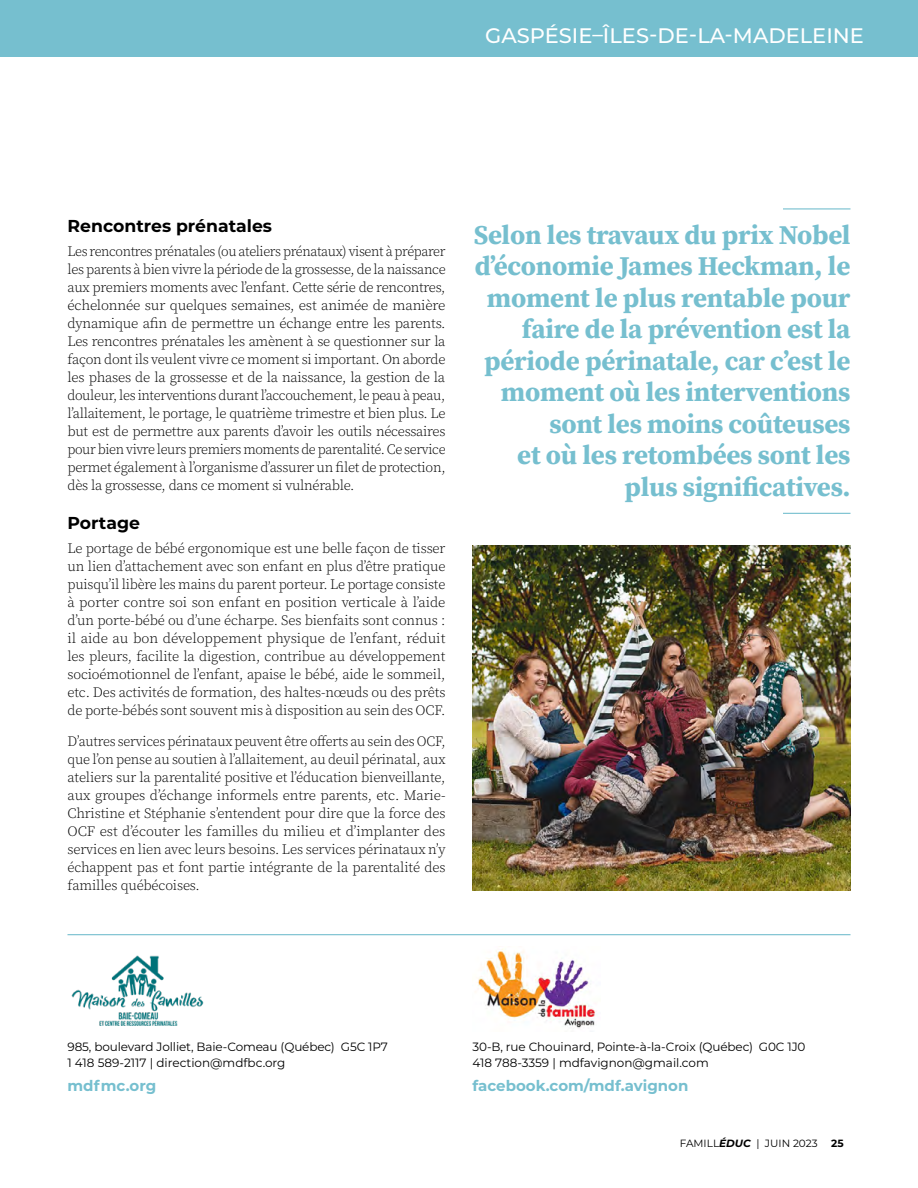
<style>
.page{position:relative;width:918px;height:1188px;background:#fff}
.page>*{position:absolute;margin:0;border:0;box-sizing:border-box;transform-origin:0 0}
.t1{font:700 27px/31.5px "Source Serif Pro";letter-spacing:-.01em;color:#76bfcf;text-align:right}
.t2{font:500 21px "Montserrat";color:#fff}
.t3{font:700 17.25px "Montserrat";color:#000}
.t4{font:700 15px "Montserrat";color:#76bfcf}
.t5{font:300 14.25px/18px "Source Serif Pro";letter-spacing:-.01em;color:#000;text-align:justify}
.t6{font:12px "Montserrat";letter-spacing:-.01em;color:#000}
.t7{font:10.5px "Montserrat";color:#000}
.t8{font:700 10.5px "Montserrat";color:#000}
.s1{font-weight:700;font-style:italic}
</style>
<div class="page">
<div style="left:0;top:0;width:918px;height:57px;background:#76bfcf"></div>
<hr style="left:783px;top:513px;width:67px;height:1px;background:#76bfcf">
<hr style="left:783px;top:208px;width:67px;height:1px;background:#76bfcf">
<hr style="left:68px;top:934px;width:782px;height:1px;background:#76bfcf">
<img style="left:71px;top:955px;width:133px;height:71px">
<img style="left:475px;top:949px;width:122px;height:80px">
<img style="left:472px;top:545px;width:378px;height:346px">
<h2 class="t2" style="left:485px;top:21px;width:380px">GASPÉSIE–ÎLES-DE-LA-MADELEINE</h2>
<h3 class="t3" style="left:68px;top:214px;width:206px">Rencontres prénatales</h3>
<p class="t5" style="left:68px;top:242px;width:380px">Les rencontres prénatales (ou ateliers prénataux) visent à préparer les parents à bien vivre la période de la grossesse, de la naissance aux premiers moments avec l’enfant. Cette série de rencontres, échelonnée sur quelques semaines, est animée de manière dynamique afin de permettre un échange entre les parents.<br>Les rencontres prénatales les amènent à se questionner sur la façon dont ils veulent vivre ce moment si important. On aborde les phases de la grossesse et de la naissance, la gestion de la douleur, les interventions durant l’accouchement, le peau à peau, l’allaitement, le portage, le quatrième trimestre et bien plus. Le but est de permettre aux parents d’avoir les outils nécessaires pour bien vivre leurs premiers moments de parentalité. Ce service permet également à l’organisme d’assurer un filet de protection, dès la grossesse, dans ce moment si vulnérable.</p>
<h3 class="t3" style="left:68px;top:511px;width:74px">Portage</h3>
<p class="t5" style="left:68px;top:539px;width:380px">Le portage de bébé ergonomique est une belle façon de tisser un lien d’attachement avec son enfant en plus d’être pratique puisqu’il libère les mains du parent porteur. Le portage consiste à porter contre soi son enfant en position verticale à l’aide d’un porte-bébé ou d’une écharpe. Ses bienfaits sont connus : il aide au bon développement physique de l’enfant, réduit les pleurs, facilite la digestion, contribue au développement socioémotionnel de l’enfant, apaise le bébé, aide le sommeil, etc. Des activités de formation, des haltes-nœuds ou des prêts de porte-bébés sont souvent mis à disposition au sein des OCF.</p>
<p class="t5" style="left:68px;top:733px;width:380px">D’autres services périnataux peuvent être offerts au sein des OCF, que l’on pense au soutien à l’allaitement, au deuil périnatal, aux ateliers sur la parentalité positive et l’éducation bienveillante, aux groupes d’échange informels entre parents, etc. Marie-Christine et Stéphanie s’entendent pour dire que la force des OCF est d’écouter les familles du milieu et d’implanter des services en lien avec leurs besoins. Les services périnataux n’y échappent pas et font partie intégrante de la parentalité des familles québécoises.</p>
<p class="t1" style="left:474px;top:218px;width:378px">Selon les travaux du prix Nobel d’économie James Heckman, le moment le plus rentable pour faire de la prévention est la période périnatale, car c’est le moment où les interventions sont les moins coûteuses<br>et où les retombées sont les plus significatives.</p>
<p class="t6" style="left:68px;top:1038px;width:322px">985, boulevard Jolliet, Baie-Comeau (Québec) G5C 1P7</p>
<p class="t6" style="left:68px;top:1055px;width:220px">1 418 589-2117 | direction@mdfbc.org</p>
<p class="t4" style="left:68px;top:1074px;width:90px">mdfmc.org</p>
<p class="t6" style="left:472px;top:1038px;width:335px">30-B, rue Chouinard, Pointe-à-la-Croix (Québec) G0C 1J0</p>
<p class="t6" style="left:472px;top:1055px;width:238px">418 788-3359 | mdfavignon@gmail.com</p>
<p class="t4" style="left:472px;top:1074px;width:218px">facebook.com/mdf.avignon</p>
<p class="t7" style="left:680px;top:1136px;width:139px">FAMILL<span class="s1">ÉDUC</span> | JUIN 2023</p>
<p class="t8" style="left:831px;top:1136px;width:14px">25</p>
</div>
